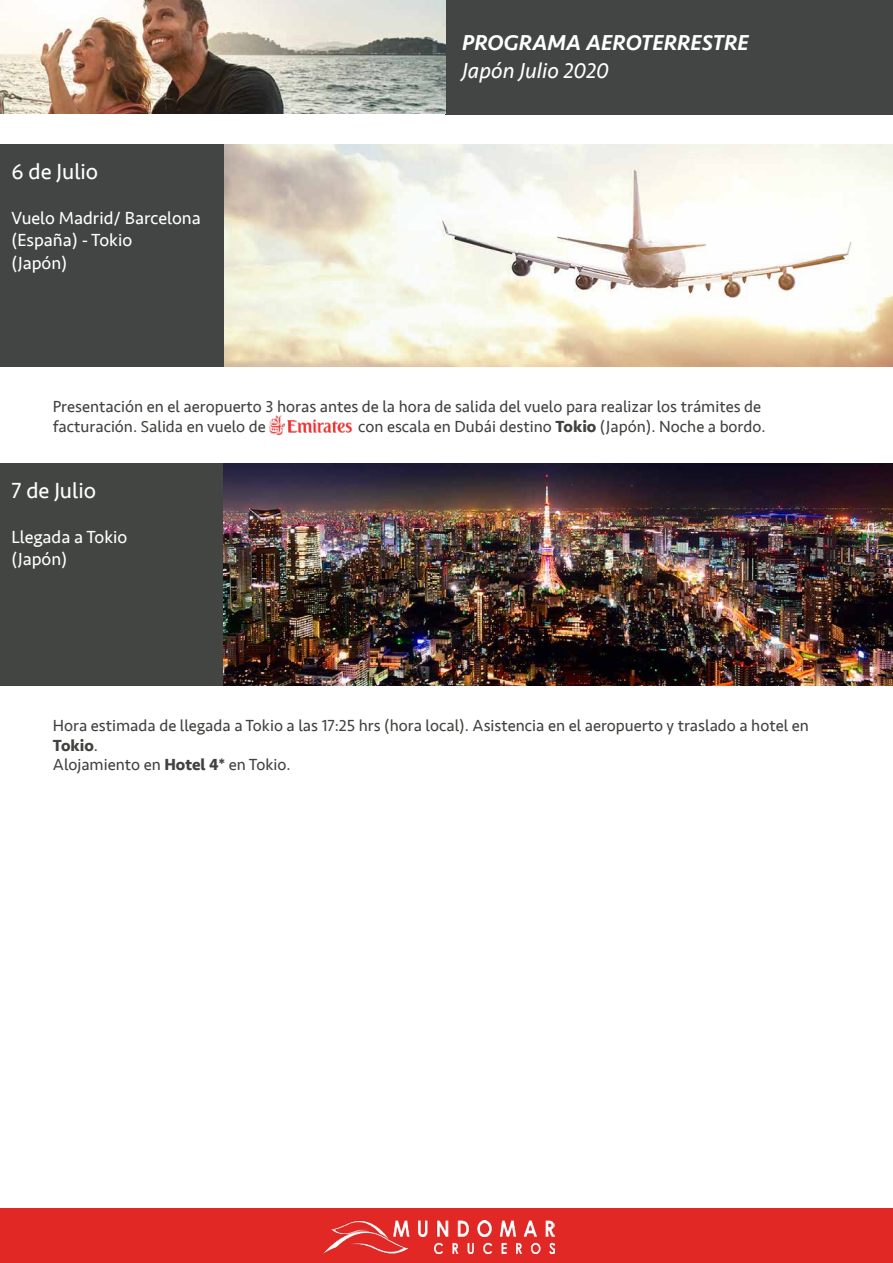
<style>
.page{position:relative;width:893px;height:1263px;background:#fff}
.page>*{position:absolute;margin:0;border:0;box-sizing:border-box;transform-origin:0 0}
.t1{font:22.5px "Seravek";color:#fff}
.t2{font:italic 500 22.2px "Seravek";color:#fff}
.t3{font:italic 22.2px "Seravek";color:#fff}
.t4{font:18px/22.5px "Seravek";color:#fff}
.t5{font:16.5px/19.8px "Seravek";color:#424340}
.s1{font-weight:700}
</style>
<div class="page">
<div style="left:0;top:1209px;width:893px;height:54px;background:#e12825"></div>
<img style="left:324px;top:1220px;width:231px;height:33px">
<div style="left:0;top:463px;width:223px;height:223px;background:#434543"></div>
<img style="left:223px;top:463px;width:670px;height:223px">
<div style="left:446px;top:0;width:447px;height:114px;background:#434444"></div>
<img style="left:223px;top:144px;width:669px;height:223px">
<div style="left:0;top:144px;width:223px;height:223px;background:#434444"></div>
<img style="left:0;top:0;width:446px;height:114px">
<hr style="left:892px;top:144px;width:1px;height:223px;background:#434543">
<img style="left:269px;top:415px;width:84px;height:21px">
<h1 class="t1" style="left:11px;top:154px;width:88px">6 de Julio</h1>
<p class="t4" style="left:11px;top:207px;width:191px">Vuelo Madrid/ Barcelona (España) - Tokio<br>(Japón)</p>
<h2 class="t2" style="left:462px;top:29px;width:288px">PROGRAMA AEROTERRESTRE</h2>
<h2 class="t3" style="left:462px;top:53px;width:148px">Japón Julio 2020</h2>
<p class="t5" style="left:53px;top:397px;width:710px">Presentación en el aeropuerto 3 horas antes de la hora de salida del vuelo para realizar los trámites de facturación. Salida en vuelo de</p>
<p class="t5" style="left:358px;top:416px;width:409px">con escala en Dubái destino <span class="s1">Tokio</span> (Japón). Noche a bordo.</p>
<h1 class="t1" style="left:11px;top:473px;width:86px">7 de Julio</h1>
<p class="t4" style="left:11px;top:526px;width:118px">Llegada a Tokio (Japón)</p>
<p class="t5" style="left:53px;top:715px;width:757px">Hora estimada de llegada a Tokio a las 17:25 hrs (hora local). Asistencia en el aeropuerto y traslado a hotel en<br><span class="s1">Tokio</span>.<br>Alojamiento en <span class="s1">Hotel 4*</span> en Tokio.</p>
</div>
